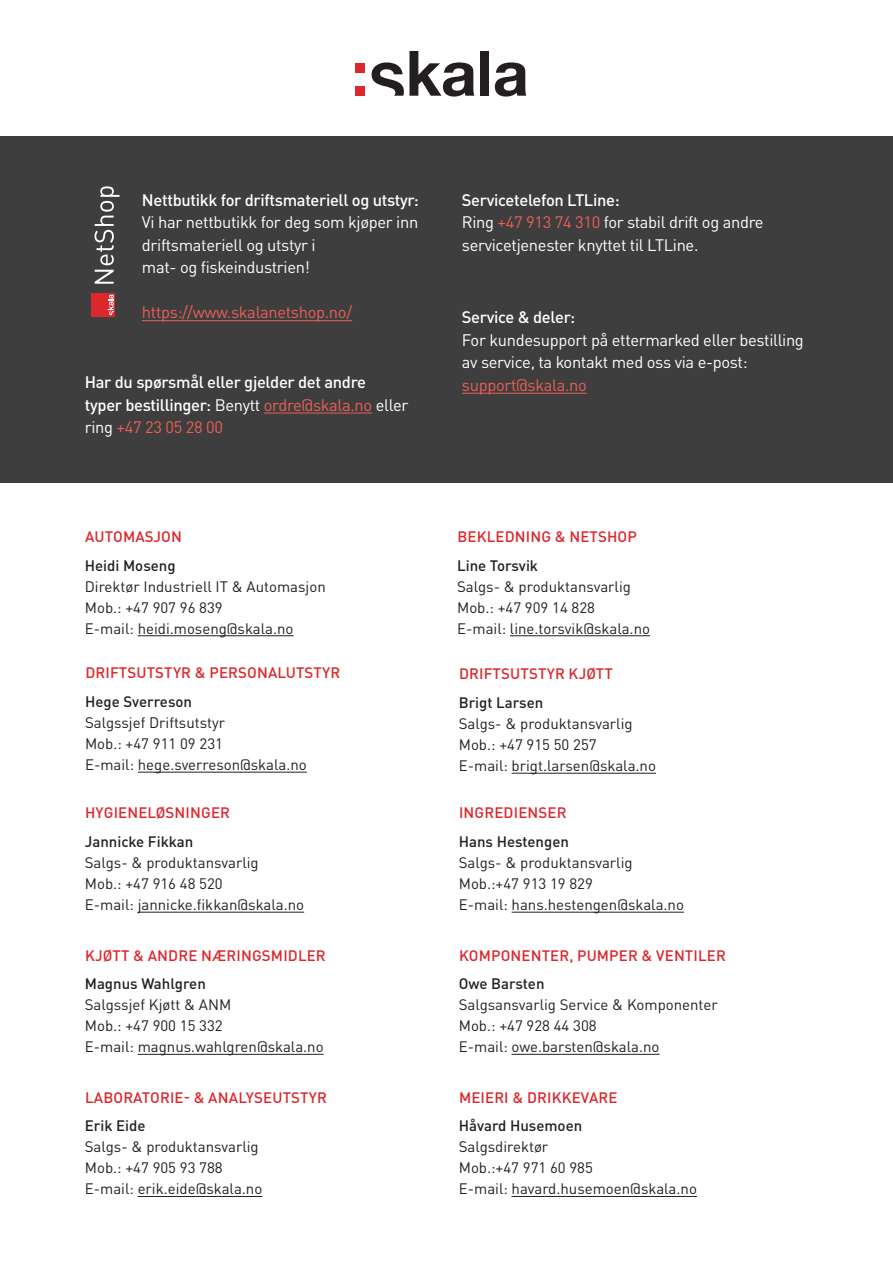
<style>
.page{position:relative;width:893px;height:1263px;background:#fff}
.page>*{position:absolute;margin:0;border:0;box-sizing:border-box;transform-origin:0 0}
.t1{font:16.5px/22.5px "DINOT";letter-spacing:-.02em;color:#fff}
.t2{font:500 16.5px "DINOT";letter-spacing:-.02em;color:#fff}
.t3{font:16.5px/22.5px "DINOT";letter-spacing:-.02em;color:#ec5f54}
.t4{font:15px "DINOT";color:#231f20}
.t5{font:500 15px "DINOT";letter-spacing:.01em;color:#dc272d}
.t6{font:500 15px "DINOT";color:#231f20}
.s1{font-weight:500;color:#fff}
.s2{color:#fff}
.s3{color:#ec5f54}
</style>
<div class="page">
<div style="left:480px;top:51px;width:9px;height:45px;background:#231f20"></div>
<svg style="left:372px;top:51px;width:102px;height:46px"></svg>
<svg style="left:495px;top:62px;width:31px;height:35px"></svg>
<div style="left:355px;top:63px;width:10px;height:10px;background:#dc272d"></div>
<div style="left:355px;top:86px;width:10px;height:10px;background:#dc272d"></div>
<div style="left:0;top:136px;width:893px;height:347px;background:#3e3e3f"></div>
<hr style="left:142px;top:320px;width:210px;height:1px;background:#ec5f54">
<hr style="left:264px;top:413px;width:108px;height:1px;background:#ec5f54">
<hr style="left:462px;top:393px;width:125px;height:1px;background:#ec5f54">
<svg style="left:95px;top:186px;width:25px;height:98px"></svg>
<div style="left:91px;top:293px;width:24px;height:24px;background:#dc272d"></div>
<svg style="left:108px;top:295px;width:6px;height:20px"></svg>
<hr style="left:138px;top:635px;width:156px;height:1px;background:#231f20">
<hr style="left:510px;top:635px;width:140px;height:1px;background:#231f20">
<hr style="left:138px;top:912px;width:166px;height:1px;background:#231f20">
<hr style="left:138px;top:1054px;width:186px;height:1px;background:#231f20">
<hr style="left:138px;top:1196px;width:124px;height:1px;background:#231f20">
<hr style="left:512px;top:773px;width:144px;height:1px;background:#231f20">
<hr style="left:512px;top:912px;width:172px;height:1px;background:#231f20">
<hr style="left:512px;top:1054px;width:148px;height:1px;background:#231f20">
<hr style="left:512px;top:1196px;width:185px;height:1px;background:#231f20">
<hr style="left:138px;top:772px;width:169px;height:1px;background:#231f20">
<p class="t2" style="left:142px;top:189px;width:278px">Nettbutikk for driftsmateriell og utstyr:</p>
<p class="t1" style="left:142px;top:211px;width:278px">Vi har nettbutikk for deg som kjøper inn driftsmateriell og utstyr i</p>
<p class="t1" style="left:142px;top:256px;width:170px">mat- og fiskeindustrien!</p>
<p class="t3" style="left:142px;top:301px;width:212px">https://www.skalanetshop.no/</p>
<p class="t2" style="left:85px;top:372px;width:283px">Har du spørsmål eller gjelder det andre</p>
<p class="t3" style="left:85px;top:393px;width:325px"><span class="s1">typer bestillinger:</span> <span class="s2">Benytt</span> ordre@skala.no <span class="s2">eller ring</span> +47 23 05 28 00</p>
<p class="t2" style="left:462px;top:189px;width:159px">Servicetelefon LTLine:</p>
<p class="t1" style="left:462px;top:211px;width:303px">Ring <span class="s3">+47 913 74 310</span> for stabil drift og andre</p>
<p class="t1" style="left:462px;top:233px;width:238px">servicetjenester knyttet til LTLine.</p>
<p class="t2" style="left:462px;top:307px;width:115px">Service &amp; deler:</p>
<p class="t1" style="left:462px;top:328px;width:344px">For kundesupport på ettermarked eller bestilling av service, ta kontakt med oss via e-post:</p>
<p class="t3" style="left:462px;top:373px;width:126px">support@skala.no</p>
<p class="t5" style="left:85px;top:527px;width:98px">AUTOMASJON</p>
<p class="t5" style="left:457px;top:527px;width:181px">BEKLEDNING &amp; NETSHOP</p>
<p class="t6" style="left:85px;top:556px;width:92px">Heidi Moseng</p>
<p class="t4" style="left:85px;top:577px;width:242px">Direktør Industriell IT &amp; Automasjon</p>
<p class="t4" style="left:85px;top:598px;width:139px">Mob.: +47 907 96 839</p>
<p class="t4" style="left:85px;top:619px;width:210px">E-mail: heidi.moseng@skala.no</p>
<p class="t5" style="left:85px;top:663px;width:257px">DRIFTSUTSTYR &amp; PERSONALUTSTYR</p>
<p class="t6" style="left:85px;top:692px;width:109px">Hege Sverreson</p>
<p class="t4" style="left:85px;top:713px;width:141px">Salgssjef Driftsutstyr</p>
<p class="t4" style="left:85px;top:734px;width:139px">Mob.: +47 911 09 231</p>
<p class="t4" style="left:85px;top:755px;width:223px">E-mail: hege.sverreson@skala.no</p>
<p class="t5" style="left:85px;top:803px;width:146px">HYGIENELØSNINGER</p>
<p class="t6" style="left:85px;top:832px;width:110px">Jannicke Fikkan</p>
<p class="t4" style="left:85px;top:853px;width:175px">Salgs- &amp; produktansvarlig</p>
<p class="t4" style="left:85px;top:874px;width:139px">Mob.: +47 916 48 520</p>
<p class="t4" style="left:85px;top:895px;width:221px">E-mail: jannicke.fikkan@skala.no</p>
<p class="t5" style="left:85px;top:945px;width:242px">KJØTT &amp; ANDRE NÆRINGSMIDLER</p>
<p class="t6" style="left:85px;top:974px;width:123px">Magnus Wahlgren</p>
<p class="t4" style="left:85px;top:995px;width:148px">Salgssjef Kjøtt &amp; ANM</p>
<p class="t4" style="left:85px;top:1016px;width:139px">Mob.: +47 900 15 332</p>
<p class="t4" style="left:85px;top:1037px;width:240px">E-mail: magnus.wahlgren@skala.no</p>
<p class="t5" style="left:85px;top:1088px;width:243px">LABORATORIE- &amp; ANALYSEUTSTYR</p>
<p class="t6" style="left:85px;top:1116px;width:62px">Erik Eide</p>
<p class="t4" style="left:85px;top:1137px;width:175px">Salgs- &amp; produktansvarlig</p>
<p class="t4" style="left:85px;top:1158px;width:139px">Mob.: +47 905 93 788</p>
<p class="t4" style="left:85px;top:1179px;width:179px">E-mail: erik.eide@skala.no</p>
<p class="t6" style="left:457px;top:556px;width:83px">Line Torsvik</p>
<p class="t4" style="left:457px;top:577px;width:175px">Salgs- &amp; produktansvarlig</p>
<p class="t4" style="left:457px;top:598px;width:139px">Mob.: +47 909 14 828</p>
<p class="t4" style="left:457px;top:619px;width:194px">E-mail: line.torsvik@skala.no</p>
<p class="t5" style="left:459px;top:664px;width:155px">DRIFTSUTSTYR KJØTT</p>
<p class="t6" style="left:459px;top:693px;width:86px">Brigt Larsen</p>
<p class="t4" style="left:459px;top:714px;width:175px">Salgs- &amp; produktansvarlig</p>
<p class="t4" style="left:459px;top:735px;width:139px">Mob.: +47 915 50 257</p>
<p class="t4" style="left:459px;top:756px;width:199px">E-mail: brigt.larsen@skala.no</p>
<p class="t5" style="left:459px;top:803px;width:109px">INGREDIENSER</p>
<p class="t6" style="left:459px;top:832px;width:112px">Hans Hestengen</p>
<p class="t4" style="left:459px;top:853px;width:175px">Salgs- &amp; produktansvarlig</p>
<p class="t4" style="left:459px;top:874px;width:136px">Mob.:+47 913 19 829</p>
<p class="t4" style="left:459px;top:895px;width:227px">E-mail: hans.hestengen@skala.no</p>
<p class="t5" style="left:459px;top:945px;width:268px">KOMPONENTER, PUMPER &amp; VENTILER</p>
<p class="t6" style="left:459px;top:974px;width:87px">Owe Barsten</p>
<p class="t4" style="left:459px;top:995px;width:261px">Salgsansvarlig Service &amp; Komponenter</p>
<p class="t4" style="left:459px;top:1016px;width:139px">Mob.: +47 928 44 308</p>
<p class="t4" style="left:459px;top:1037px;width:202px">E-mail: owe.barsten@skala.no</p>
<p class="t5" style="left:459px;top:1088px;width:160px">MEIERI &amp; DRIKKEVARE</p>
<p class="t6" style="left:459px;top:1116px;width:125px">Håvard Husemoen</p>
<p class="t4" style="left:459px;top:1137px;width:91px">Salgsdirektør</p>
<p class="t4" style="left:459px;top:1158px;width:136px">Mob.:+47 971 60 985</p>
<p class="t4" style="left:459px;top:1179px;width:240px">E-mail: havard.husemoen@skala.no</p>
</div>
